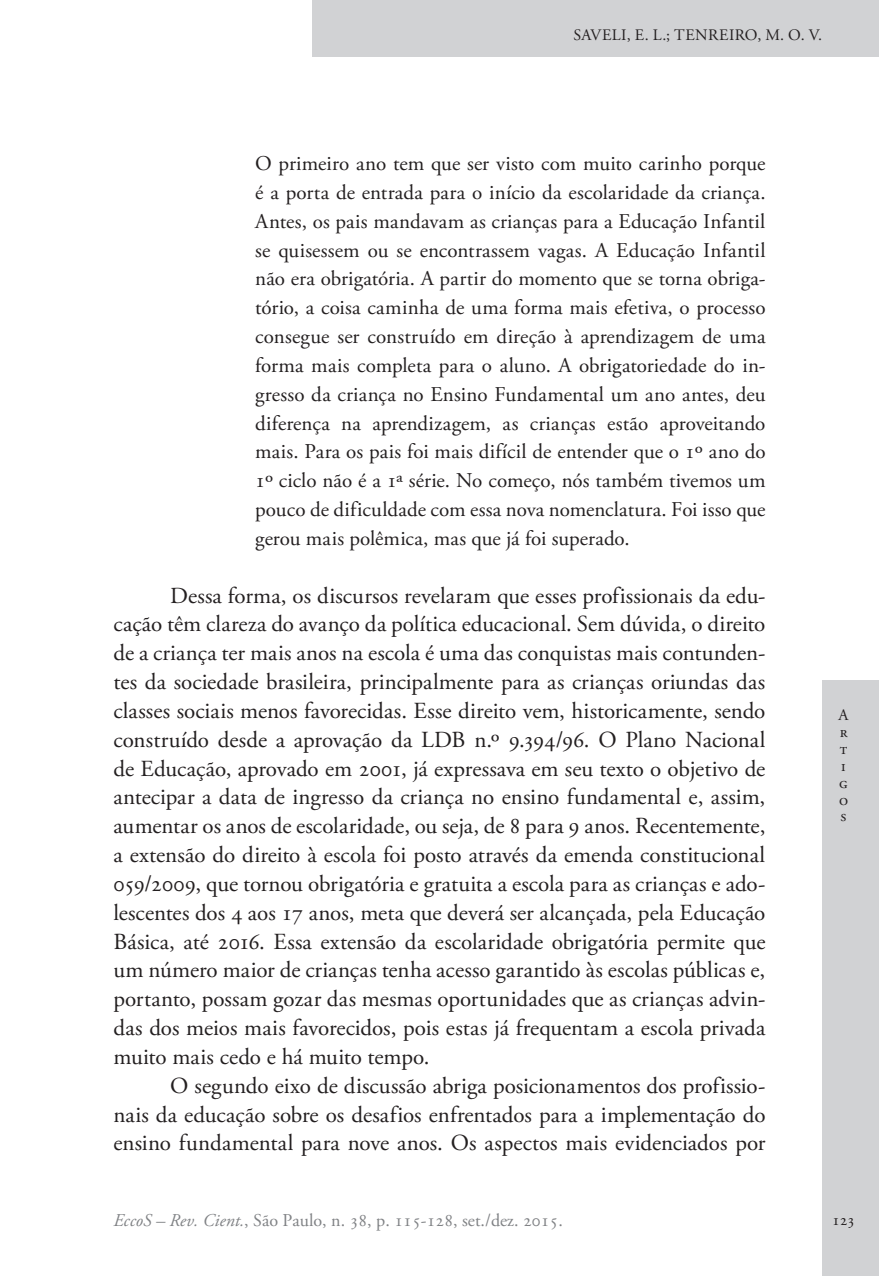
<style>
.page{position:relative;width:879px;height:1276px;background:#fff}
.page>*{position:absolute;margin:0;border:0;box-sizing:border-box;transform-origin:0 0}
.Ec_Normal{font:23px/28.8px "Adobe Garamond Pro";color:#231f20;text-align:justify}
.Ec_Normal_-_citação{font:21px/28.8px "Adobe Garamond Pro";color:#231f20;text-align:justify}
.t1{font:18px "Adobe Garamond Pro";color:#808285}
.t2{font:16px/16.8px "Adobe Garamond Pro";letter-spacing:.02em;color:#231f20}
.s1{font-style:italic}
</style>
<div class="page">
<div style="left:312px;top:0;width:567px;height:57px;background:#d1d2d4"></div>
<div style="left:822px;top:680px;width:57px;height:596px;background:#d1d2d4"></div>
<p class="t2" style="left:573px;top:27px;width:250px">SAVELI, E. L.; TENREIRO, M. O. V.</p>
<p class="Ec_Normal_-_citação" style="left:255px;top:150px;width:512px">O primeiro ano tem que ser visto com muito carinho porque é a porta de entrada para o início da escolaridade da criança.<br>Antes, os pais mandavam as crianças para a Educação Infantil se quisessem ou se encontrassem vagas. A Educação Infantil não era obrigatória. A partir do momento que se torna obriga&shy;tório, a coisa caminha de uma forma mais efetiva, o processo consegue ser construído em direção à aprendizagem de uma forma mais completa para o aluno. A obrigatoriedade do in&shy;gresso da criança no Ensino Fundamental um ano antes, deu diferença na aprendizagem, as crianças estão aproveitando mais. Para os pais foi mais difícil de entender que o 1º ano do 1º ciclo não é a 1ª série. No começo, nós também tivemos um pouco de dificuldade com essa nova nomenclatura. Foi isso que gerou mais polêmica, mas que já foi superado.</p>
<p class="Ec_Normal" style="left:113px;top:582px;width:653px;text-indent:57px">Dessa forma, os discursos revelaram que esses profissionais da edu&shy;cação têm clareza do avanço da política educacional. Sem dúvida, o direito de a criança ter mais anos na escola é uma das conquistas mais contunden&shy;tes da sociedade brasileira, principalmente para as crianças oriundas das classes sociais menos favorecidas. Esse direito vem, historicamente, sendo construído desde a aprovação da LDB n.º 9.394/96. O Plano Nacional de Educação, aprovado em 2001, já expressava em seu texto o objetivo de antecipar a data de ingresso da criança no ensino fundamental e, assim, aumentar os anos de escolaridade, ou seja, de 8 para 9 anos. Recentemente, a extensão do direito à escola foi posto através da emenda constitucional 059/2009, que tornou obrigatória e gratuita a escola para as crianças e ado&shy;lescentes dos 4 aos 17 anos, meta que deverá ser alcançada, pela Educação Básica, até 2016. Essa extensão da escolaridade obrigatória permite que um número maior de crianças tenha acesso garantido às escolas públicas e, portanto, possam gozar das mesmas oportunidades que as crianças advin&shy;das dos meios mais favorecidos, pois estas já frequentam a escola privada muito mais cedo e há muito tempo.</p>
<p class="Ec_Normal" style="left:113px;top:1072px;width:653px;text-indent:57px">O segundo eixo de discussão abriga posicionamentos dos profissio&shy;nais da educação sobre os desafios enfrentados para a implementação do ensino fundamental para nove anos. Os aspectos mais evidenciados por</p>
<p class="t2" style="left:838px;top:707px;width:11px">A r t i g o s</p>
<p class="t1" style="left:113px;top:1209px;width:451px"><span class="s1">EccoS – Rev. Cient.</span>, São Paulo, n. 38, p. 115-128, set./dez. 2015.</p>
<p class="t2" style="left:832px;top:1212px;width:24px">123</p>
</div>
